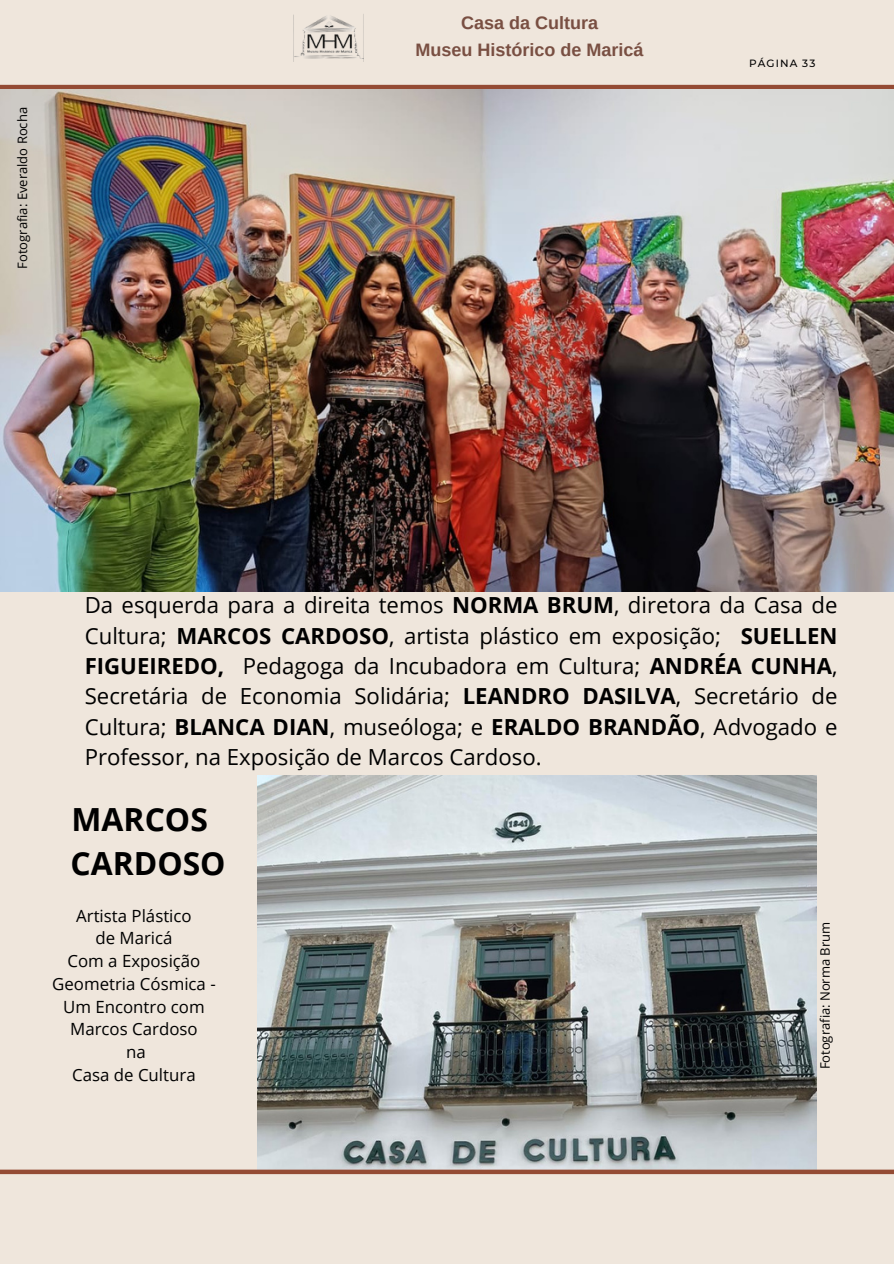
<style>
.page{position:relative;width:894px;height:1264px;background:#fff}
.page>*{position:absolute;margin:0;border:0;box-sizing:border-box;transform-origin:0 0}
.t1{font:700 31.8px/44.1px "Open Sans";color:#000}
.t2{font:22.2px/30.3px "Open Sans";color:#000;text-align:justify}
.t3{font:700 18px "Arimo";color:#794f42}
.t4{font:16.8px/22.8px "Open Sans";color:#000;text-align:center}
.t5{font:13.05px "Open Sans";color:#000}
.t6{font:500 10.5px "Montserrat";letter-spacing:.1em;color:#000}
.s1{font-weight:700}
</style>
<div class="page">
<div style="left:0;top:0;width:893px;height:1263px;background:#efe6dc"></div>
<hr style="left:0;top:85px;width:893px;height:4px;background:#944b34">
<img style="left:293px;top:14px;width:70px;height:47px">
<img style="left:257px;top:775px;width:559px;height:394px">
<div style="left:0;top:1169px;width:893px;height:5px;background:#944b34"></div>
<img style="left:0;top:89px;width:893px;height:502px">
<p class="t5" style="left:13px;top:269px;width:163px;rotate:-90deg">Fotografia: Everaldo Rocha</p>
<p class="t3" style="left:461px;top:13px;width:138px">Casa da Cultura</p>
<p class="t3" style="left:415px;top:39px;width:229px">Museu Histórico de Maricá</p>
<p class="t6" style="left:749px;top:56px;width:68px">PÁGINA 33</p>
<p class="t2" style="left:85px;top:589px;width:754px">Da esquerda para a direita temos <span class="s1">NORMA BRUM</span>, diretora da Casa de Cultura; <span class="s1">MARCOS CARDOSO</span>, artista plástico em exposição; <span class="s1">SUELLEN FIGUEIREDO,</span> Pedagoga da Incubadora em Cultura; <span class="s1">ANDRÉA CUNHA</span>, Secretária de Economia Solidária; <span class="s1">LEANDRO DASILVA</span>, Secretário de Cultura; <span class="s1">BLANCA DIAN</span>, museóloga; e <span class="s1">ERALDO BRANDÃO</span>, Advogado e Professor, na Exposição de Marcos Cardoso.</p>
<h1 class="t1" style="left:70px;top:796px;width:157px">MARCOS<br>CARDOSO</h1>
<p class="t4" style="left:52px;top:903px;width:165px">Artista Plástico<br>de Maricá<br>Com a Exposição<br>Geometria Cósmica -<br>Um Encontro com<br>Marcos Cardoso<br>na<br>Casa de Cultura</p>
<p class="t5" style="left:815px;top:1069px;width:149px;rotate:-90deg">Fotografia: Norma Brum</p>
</div>
